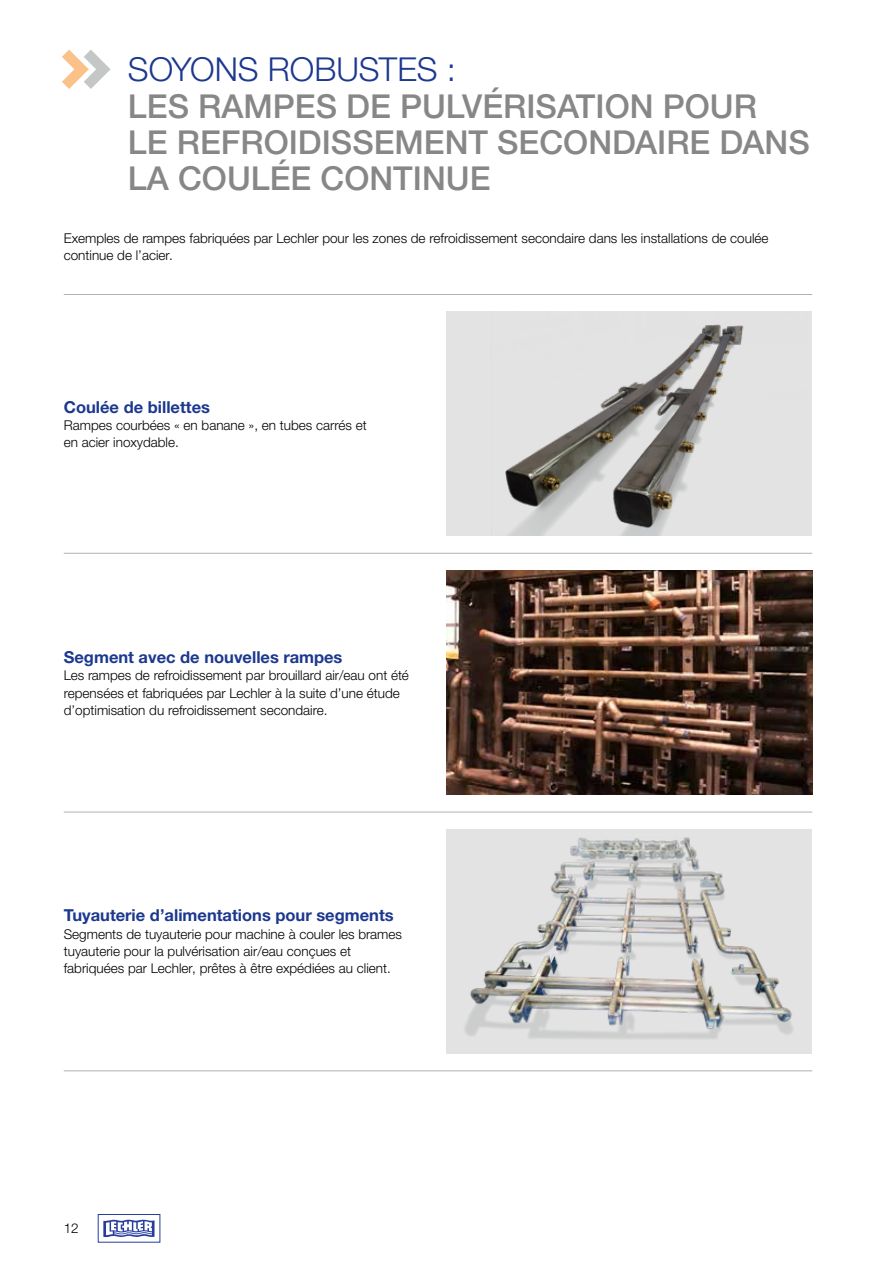
<style>
.page{position:relative;width:893px;height:1263px;background:#fff}
.page>*{position:absolute;margin:0;border:0;box-sizing:border-box;transform-origin:0 0}
.t1{font:500 33px/36px "Helvetica Neue LTW1 G";color:#868786}
.t2{font:300 33px "Helvetica Neue LTW1 G";color:#1c388f}
.t3{font:700 16.5px "Helvetica Neue LTW1 G";color:#1c388f}
.t4{font:300 13.5px/17.2px "Helvetica Neue LTW1 G";color:#000}
</style>
<div class="page">
<div style="left:446px;top:312px;width:366px;height:224px;background:#e3e3e3"></div>
<img style="left:505px;top:324px;width:239px;height:212px">
<div style="left:446px;top:829px;width:366px;height:224px;background:#e3e3e3"></div>
<img style="left:464px;top:837px;width:329px;height:202px">
<hr style="left:64px;top:553px;width:748px;height:1px;background:#b1b2b3">
<hr style="left:64px;top:812px;width:748px;height:1px;background:#b1b2b3">
<hr style="left:64px;top:1070px;width:748px;height:1px;background:#b1b2b3">
<img style="left:446px;top:570px;width:366px;height:225px">
<hr style="left:64px;top:294px;width:748px;height:1px;background:#b1b2b3">
<svg style="left:62px;top:50px;width:49px;height:39px"></svg>
<div style="left:98px;top:1214px;width:62px;height:28px;border:1px solid #263d9d"></div>
<svg style="left:103px;top:1219px;width:52px;height:18px"></svg>
<h1 class="t2" style="left:128px;top:49px;width:330px">SOYONS ROBUSTES :</h1>
<h1 class="t1" style="left:128px;top:89px;width:683px">LES RAMPES DE PULVÉRISATION POUR<br>LE REFROIDISSEMENT SECONDAIRE DANS<br>LA COULÉE CONTINUE</h1>
<p class="t4" style="left:64px;top:230px;width:706px">Exemples de rampes fabriquées par Lechler pour les zones de refroidissement secondaire dans les installations de coulée continue de l’acier.</p>
<p class="t3" style="left:64px;top:397px;width:148px">Coulée de billettes</p>
<p class="t4" style="left:64px;top:417px;width:304px">Rampes courbées « en banane », en tubes carrés et en acier inoxydable.</p>
<p class="t3" style="left:64px;top:647px;width:280px">Segment avec de nouvelles rampes</p>
<p class="t4" style="left:64px;top:667px;width:347px">Les rampes de refroidissement par brouillard air/eau ont été repensées et fabriquées par Lechler à la suite d’une étude d’optimisation du refroidissement secondaire.</p>
<p class="t3" style="left:64px;top:905px;width:331px">Tuyauterie d’alimentations pour segments</p>
<p class="t4" style="left:64px;top:925px;width:340px">Segments de tuyauterie pour machine à couler les brames tuyauterie pour la pulvérisation air/eau conçues et fabriquées par Lechler, prêtes à être expédiées au client.</p>
<p class="t4" style="left:64px;top:1219px;width:17px">12</p>
</div>
